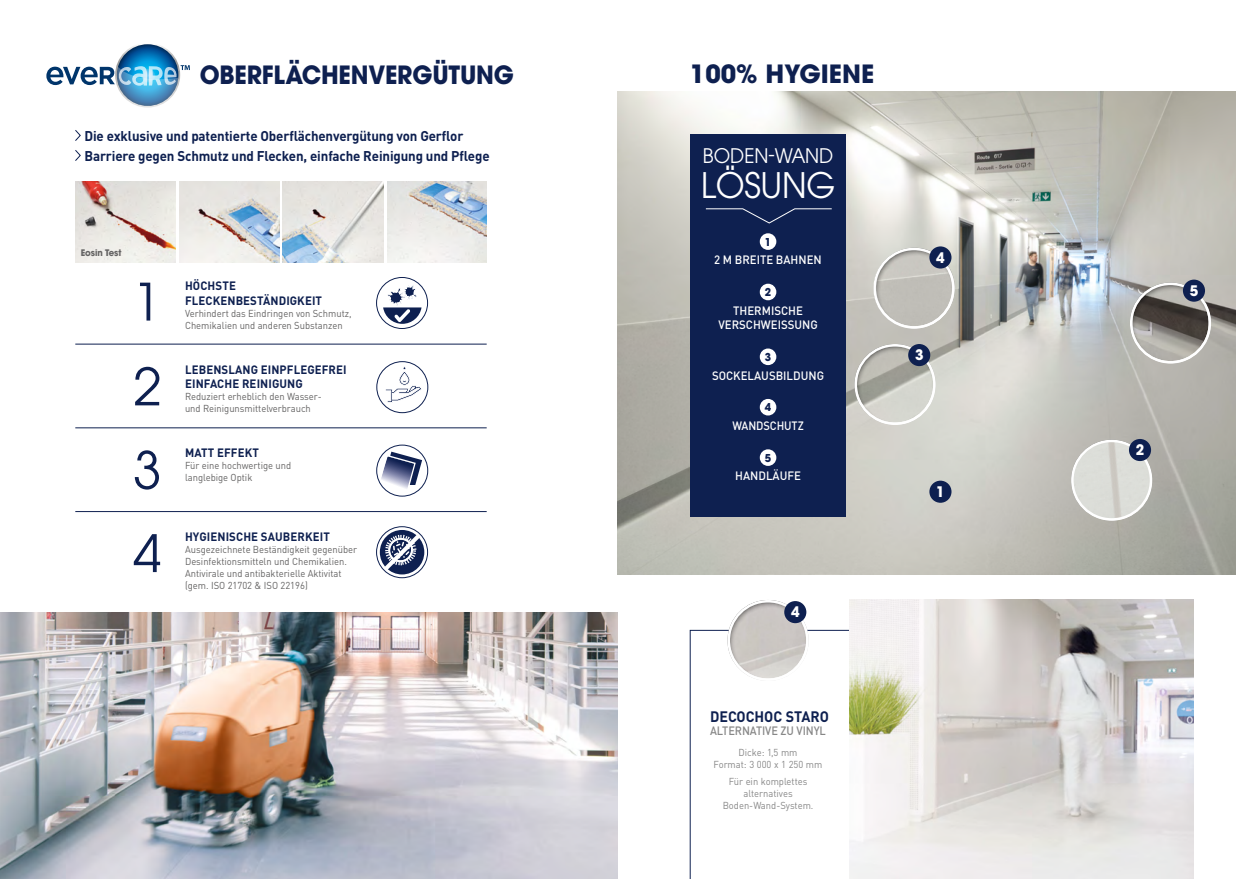
<style>
.page{position:relative;width:1236px;height:879px;background:#fff}
.page>*{position:absolute;margin:0;border:0;box-sizing:border-box;transform-origin:0 0}
.t1{font:51.2px/83.8px "ITC Avant Garde Pro";color:#0e2050;text-align:justify}
.t2{font:35px "ITC Avant Garde Pro";letter-spacing:-.01em;color:#fff;scale:.95 1}
.t3{font:700 25px "ITC Avant Garde Pro";letter-spacing:-.01em;color:#0e2050;scale:.94 1}
.t4{font:700 25px "ITC Avant Garde Pro";letter-spacing:-.01em;color:#0e2050}
.t5{font:20px "ITC Avant Garde Pro";color:#fff;scale:.95 1}
.t6{font:700 15px "DIN Pro";color:#0e2050;scale:.95 1}
.t7{font:700 14.4px "ITC Avant Garde Pro";color:#fff;scale:.95 1}
.t8{font:700 14px/20px "DIN Pro";letter-spacing:-.01em;color:#0e2050;scale:.95 1}
.t9{font:700 12px/14.4px "DIN Pro";letter-spacing:.01em;color:#0e2050;scale:.95 1}
.t10{font:500 12px/14.4px "DIN Pro";color:#fff;text-align:center;scale:.95 1}
.t11{font:500 12px "DIN Pro";letter-spacing:-.01em;color:#878787;scale:.92 1}
.t12{font:500 12px "DIN Pro";color:#fff;scale:.92 1}
.t13{font:700 10.8px "ITC Avant Garde Pro";color:#0e2050;scale:.95 1}
.t14{font:10px/12px "DIN Pro";color:#646363;scale:.94 1}
.t15{font:10px/12px "DIN Pro";color:#878787;text-align:center;scale:.94 1}
.t16{font:700 9px "ITC Avant Garde Pro";letter-spacing:-.01em;color:#646363;scale:.95 1}
</style>
<div class="page">
<img style="left:618px;top:92px;width:618px;height:482px">
<div style="left:1063px;top:433px;width:99px;height:89px;background:#000;opacity:.75"></div>
<div style="left:865px;top:241px;width:99px;height:89px;background:#000;opacity:.75"></div>
<img style="left:1072px;top:441px;width:79px;height:78px;border-radius:39px">
<div style="left:1071px;top:440px;width:81px;height:81px;border:2px solid #fff;border-radius:50%"></div>
<div style="left:873px;top:248px;width:82px;height:81px;border:2px solid #fff;border-radius:50%"></div>
<div style="left:929px;top:246px;width:22px;height:22px;background:#0e2050;border-radius:50%"></div>
<div style="left:1122px;top:276px;width:99px;height:89px;background:#000;opacity:.75"></div>
<div style="left:1130px;top:283px;width:81px;height:80px;border:2px solid #fff;border-radius:50%"></div>
<div style="left:1183px;top:280px;width:22px;height:22px;background:#0e2050;border-radius:50%"></div>
<div style="left:1129px;top:439px;width:22px;height:22px;background:#0e2050;border-radius:50%"></div>
<div style="left:929px;top:481px;width:22px;height:22px;background:#0e2050;border-radius:50%"></div>
<div style="left:846px;top:337px;width:99px;height:89px;background:#000;opacity:.75"></div>
<div style="left:854px;top:344px;width:82px;height:81px;border:2px solid #fff;border-radius:50%"></div>
<div style="left:908px;top:344px;width:22px;height:22px;background:#0e2050;border-radius:50%"></div>
<svg style="left:690px;top:630px;width:159px;height:249px"></svg>
<img style="left:849px;top:600px;width:345px;height:279px">
<div style="left:719px;top:593px;width:99px;height:89px;background:#000;opacity:.75"></div>
<div style="left:727px;top:600px;width:82px;height:81px;border:2px solid #fff;border-radius:50%"></div>
<div style="left:784px;top:601px;width:22px;height:22px;background:#0e2050;border-radius:50%"></div>
<div style="left:690px;top:134px;width:156px;height:382px;background:#0e2050"></div>
<div style="left:760px;top:233px;width:16px;height:17px;background:#fff;border-radius:50%"></div>
<div style="left:760px;top:284px;width:16px;height:16px;background:#fff;border-radius:50%"></div>
<div style="left:760px;top:348px;width:16px;height:17px;background:#fff;border-radius:50%"></div>
<div style="left:760px;top:399px;width:16px;height:16px;background:#fff;border-radius:50%"></div>
<div style="left:760px;top:449px;width:16px;height:17px;background:#fff;border-radius:50%"></div>
<svg style="left:705px;top:208px;width:127px;height:16px"></svg>
<img style="left:0;top:612px;width:618px;height:267px">
<svg style="left:115px;top:42px;width:65px;height:66px"></svg>
<svg style="left:117px;top:44px;width:61px;height:62px"></svg>
<svg style="left:46px;top:65px;width:144px;height:41px"></svg>
<svg style="left:75px;top:130px;width:6px;height:11px"></svg>
<svg style="left:75px;top:150px;width:6px;height:11px"></svg>
<div style="left:376px;top:277px;width:52px;height:52px;border:1px solid #0e2050;border-radius:50%"></div>
<svg style="left:383px;top:284px;width:39px;height:40px"></svg>
<svg style="left:385px;top:367px;width:37px;height:36px"></svg>
<div style="left:376px;top:361px;width:52px;height:52px;border:1px solid #0e2050;border-radius:50%"></div>
<svg style="left:376px;top:452px;width:46px;height:45px"></svg>
<div style="left:376px;top:445px;width:52px;height:51px;border:1px solid #0e2050;border-radius:50%"></div>
<hr style="left:75px;top:344px;width:412px;height:1px;background:#0e2050">
<hr style="left:75px;top:427px;width:412px;height:1px;background:#0e2050">
<hr style="left:75px;top:511px;width:412px;height:1px;background:#0e2050">
<svg style="left:380px;top:530px;width:44px;height:44px"></svg>
<div style="left:381px;top:531px;width:42px;height:42px;background:#0e2050;border-radius:50%"></div>
<div style="left:376px;top:526px;width:52px;height:52px;border:1px solid #0e2050;border-radius:50%"></div>
<svg style="left:384px;top:534px;width:36px;height:36px"></svg>
<img style="left:387px;top:182px;width:100px;height:80px">
<img style="left:180px;top:182px;width:99px;height:80px">
<img style="left:283px;top:182px;width:100px;height:80px">
<img style="left:75px;top:182px;width:101px;height:80px">
<h3 class="t3" style="left:200px;top:58px;width:336px">OBERFLÄCHENVERGÜTUNG</h3>
<h3 class="t8" style="left:84px;top:125px;width:428px">Die exklusive und patentierte Oberflächenvergütung von Gerflor<br>Barriere gegen Schmutz und Flecken, einfache Reinigung und Pflege</h3>
<p class="t16" style="left:81px;top:246px;width:44px">Eosin Test</p>
<h1 class="t1" style="left:133px;top:259px;width:30px">1<br>2<br>3<br>4</h1>
<p class="t9" style="left:185px;top:278px;width:146px">HÖCHSTE<br>FLECKENBESTÄNDIGKEIT</p>
<p class="t14" style="left:185px;top:307px;width:179px">Verhindert das Eindringen von Schmutz,<br>Chemikalien und anderen Substanzen</p>
<p class="t9" style="left:185px;top:361px;width:172px">LEBENSLANG EINPFLEGEFREI<br>EINFACHE REINIGUNG</p>
<p class="t14" style="left:185px;top:390px;width:147px">Reduziert erheblich den Wasser&shy;und Reinigunsmittelverbrauch</p>
<p class="t9" style="left:185px;top:445px;width:79px">MATT EFFEKT</p>
<p class="t14" style="left:185px;top:459px;width:114px">Für eine hochwertige und langlebige Optik</p>
<p class="t9" style="left:185px;top:529px;width:154px">HYGIENISCHE SAUBERKEIT</p>
<p class="t14" style="left:185px;top:543px;width:185px">Ausgezeichnete Beständigkeit gegenüber Desinfektionsmitteln und Chemikalien.<br>Antivirale und antibakterielle Aktivitat (gem. ISO 21702 &amp; ISO 22196)</p>
<h3 class="t4" style="left:690px;top:57px;width:186px">100% HYGIENE</h3>
<h3 class="t5" style="left:703px;top:143px;width:139px">BODEN-WAND</h3>
<h2 class="t2" style="left:701px;top:164px;width:143px">LÖSUNG</h2>
<p class="t13" style="left:765px;top:234px;width:8px">1</p>
<p class="t10" style="left:714px;top:252px;width:115px">2 M BREITE BAHNEN</p>
<p class="t13" style="left:765px;top:285px;width:8px">2</p>
<p class="t10" style="left:718px;top:303px;width:106px">THERMISCHE<br>VERSCHWEISSUNG</p>
<p class="t13" style="left:765px;top:350px;width:8px">3</p>
<p class="t10" style="left:712px;top:367px;width:119px">SOCKELAUSBILDUNG</p>
<p class="t13" style="left:765px;top:400px;width:8px">4</p>
<p class="t12" style="left:732px;top:417px;width:79px">WANDSCHUTZ</p>
<p class="t13" style="left:765px;top:450px;width:8px">5</p>
<p class="t10" style="left:735px;top:468px;width:71px">HANDLÄUFE</p>
<h3 class="t7" style="left:936px;top:248px;width:10px">4</h3>
<h3 class="t7" style="left:915px;top:345px;width:10px">3</h3>
<h3 class="t7" style="left:936px;top:482px;width:10px">1</h3>
<h3 class="t7" style="left:791px;top:602px;width:10px">4</h3>
<h3 class="t6" style="left:710px;top:706px;width:127px">DECOCHOC STARO</h3>
<p class="t11" style="left:710px;top:723px;width:127px">ALTERNATIVE ZU VINYL</p>
<p class="t15" style="left:714px;top:745px;width:117px">Dicke: 1,5 mm<br>Format: 3 000 x 1 250 mm</p>
<p class="t15" style="left:723px;top:775px;width:98px">Für ein komplettes alternatives<br>Boden-Wand-System.</p>
<h3 class="t7" style="left:1190px;top:281px;width:10px">5</h3>
<h3 class="t7" style="left:1136px;top:440px;width:10px">2</h3>
</div>
